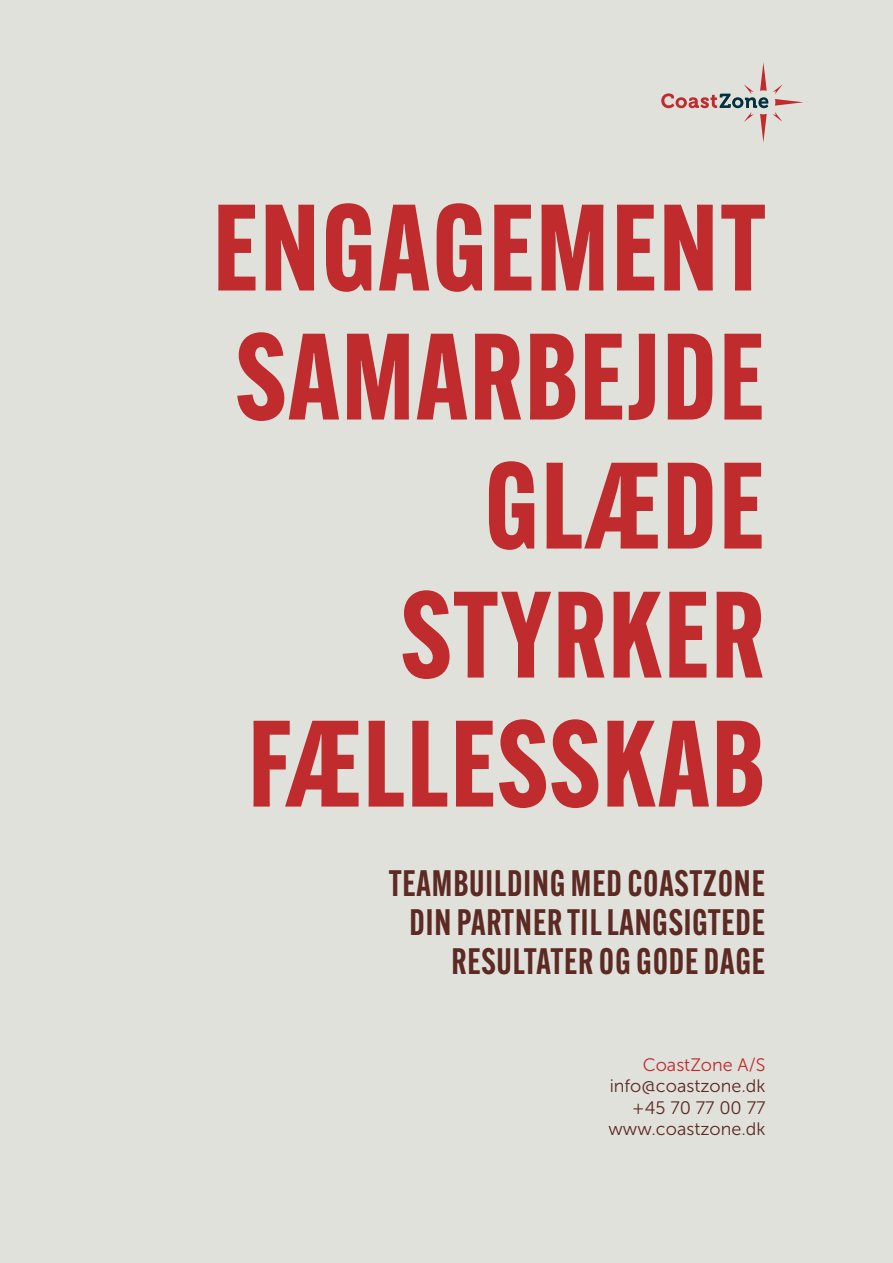
<style>
.page{position:relative;width:893px;height:1263px;background:#e1e1dc}
.page>*{position:absolute;margin:0;border:0;box-sizing:border-box;transform-origin:0 0}
.t1{font:700 120px "Alternate Gothic Cond ATF";letter-spacing:.02em;color:#c02b2d}
.t2{font:600 36px/39px "Alternate Gothic Cond ATF";letter-spacing:.02em;color:#5c2a23;text-align:right}
.t3{font:18px "Museo Sans 300";color:#5c2a23}
.t4{font:18px "Museo Sans 300";color:#c02b2d}
</style>
<div class="page">
<svg style="left:661px;top:62px;width:142px;height:80px"></svg>
<p class="t1" style="left:213px;top:173px;width:554px">ENGAGEMENT</p>
<p class="t1" style="left:236px;top:302px;width:530px">SAMARBEJDE</p>
<p class="t1" style="left:484px;top:431px;width:281px">GLÆDE</p>
<p class="t1" style="left:401px;top:560px;width:364px">STYRKER</p>
<p class="t1" style="left:248px;top:689px;width:517px">FÆLLESSKAB</p>
<p class="t2" style="left:389px;top:863px;width:378px">TEAMBUILDING MED COASTZONE</p>
<p class="t2" style="left:410px;top:902px;width:357px">DIN PARTNER TIL LANGSIGTEDE<br>RESULTATER OG GODE DAGE</p>
<p class="t4" style="left:643px;top:1055px;width:124px">CoastZone A/S</p>
<p class="t3" style="left:610px;top:1076px;width:157px">info@coastzone.dk</p>
<p class="t3" style="left:632px;top:1098px;width:135px">+45 70 77 00 77</p>
<p class="t3" style="left:609px;top:1119px;width:158px">www.coastzone.dk</p>
</div>
